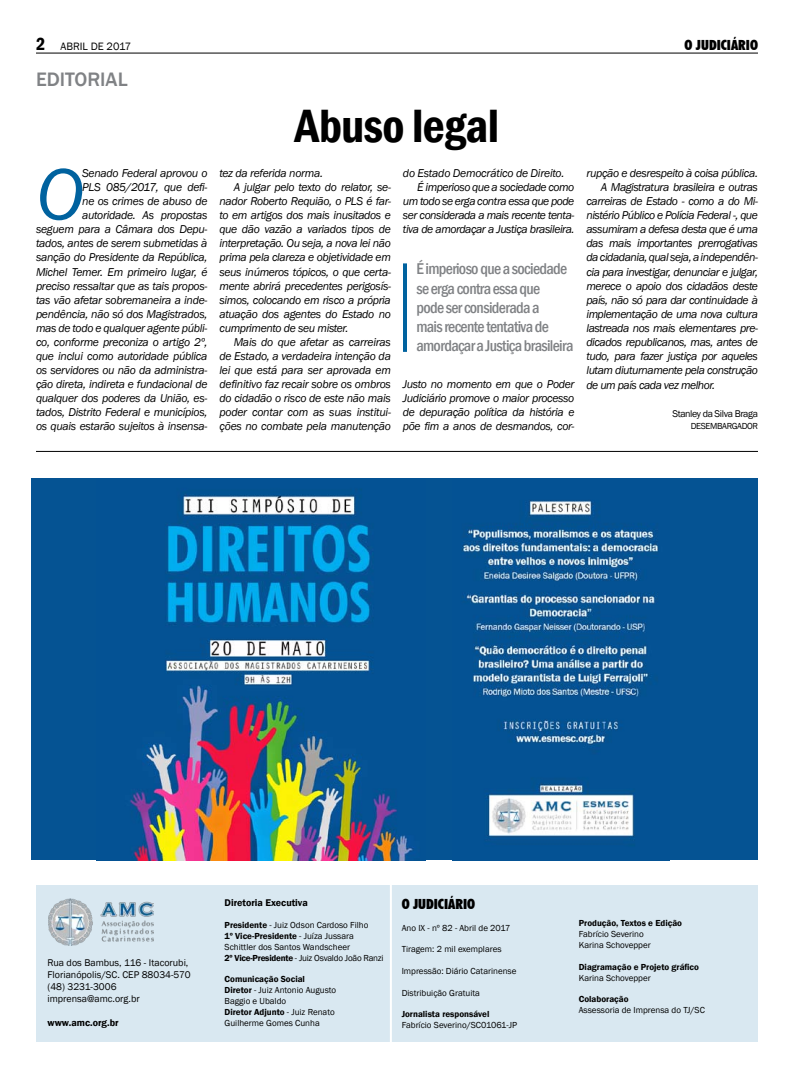
<style>
.page{position:relative;width:794px;height:1078px;background:#fff}
.page>*{position:absolute;margin:0;border:0;box-sizing:border-box;transform-origin:0 0}
.t1{font:italic 74.9px "Franklin Gothic";color:#00629f}
.t2{font:600 condensed 48px "Franklin Gothic";letter-spacing:-.015em;color:#000}
.t3{font:500 20px "Franklin Gothic";color:#808285}
.t4{font:500 condensed 16px/19.2px "Franklin Gothic";letter-spacing:-.04em;color:#808285}
.t5{font:900 condensed 14px "Futura BT";color:#000}
.t6{font:italic 11.7px/14px "Franklin Gothic";letter-spacing:-.03em;color:#000;text-align:right}
.t7{font:11px "Franklin Gothic";color:#000}
.t8{font:10px/12px "Franklin Gothic";color:#000}
.t9{font:600 10px "Franklin Gothic";color:#000}
.t10{font:10px "Franklin Gothic";letter-spacing:-.04em;color:#000}
.t11{font:9px/10.8px "Franklin Gothic";color:#000}
.t12{font:600 9px "Franklin Gothic";color:#000}
.t13{font:9px "Franklin Gothic";letter-spacing:-.04em;color:#000}
.s1{font-weight:600;font-stretch:condensed;font-size:18px}
.s2{font-weight:600}
</style>
<div class="page">
<div style="left:31px;top:478px;width:406px;height:381px;background:#055393"></div>
<div style="left:410px;top:478px;width:348px;height:381px;background:#055393"></div>
<div style="left:36px;top:885px;width:722px;height:156px;background:#d9e8f1"></div>
<hr style="left:36px;top:53px;width:722px;height:1px;background:#000">
<img style="left:48px;top:898px;width:106px;height:46px">
<hr style="left:390px;top:881px;width:2px;height:166px;background:#fff">
<hr style="left:36px;top:451px;width:722px;height:1px;background:#000">
<hr style="left:403px;top:263px;width:4px;height:89px;background:#00629f">
<img style="left:130px;top:489px;width:285px;height:370px">
<img style="left:462px;top:500px;width:197px;height:337px">
<p class="t7" style="left:36px;top:40px;width:97px"><span class="s1">2</span> ABRIL DE 2017</p>
<p class="t5" style="left:684px;top:37px;width:75px">O JUDICIÁRIO</p>
<h3 class="t3" style="left:36px;top:67px;width:34px">EDITORI</h3>
<h3 class="t3" style="left:106px;top:67px;width:24px">AL</h3>
<h2 class="t2" style="left:295px;top:94px;width:206px">Abuso legal</h2>
<h1 class="t1" style="left:36px;top:147px;width:50px">O</h1>
<p class="t6" style="left:36px;top:166px;width:173px">Senado Federal aprovou o<br>PLS 085/2017, que defi-<br>ne os crimes de abuso de autoridade. As propostas<br>seguem para a Câmara dos Depu&shy;tados, antes de serem submetidas à sanção do Presidente da República, Michel Temer. Em primeiro lugar, é preciso ressaltar que as tais propos&shy;tas vão afetar sobremaneira a inde&shy;pendência, não só dos Magistrados, mas de todo e qualquer agente públi&shy;co, conforme preconiza o artigo 2º, que inclui como autoridade pública os servidores ou não da administra&shy;ção direta, indireta e fundacional de qualquer dos poderes da União, es&shy;tados, Distrito Federal e municípios, os quais estarão sujeitos à insensa-</p>
<p class="t6" style="left:219px;top:166px;width:105px">tez da referida norma.</p>
<p class="t6" style="left:234px;top:180px;width:159px">A julgar pelo texto do relator, se-</p>
<p class="t6" style="left:219px;top:194px;width:173px">nador Roberto Requião, o PLS é far-</p>
<p class="t6" style="left:219px;top:208px;width:173px">to em artigos dos mais inusitados e</p>
<p class="t6" style="left:219px;top:223px;width:173px">que dão vazão a variados tipos de</p>
<p class="t6" style="left:219px;top:237px;width:173px">interpretação. Ou seja, a nova lei não</p>
<p class="t6" style="left:219px;top:251px;width:173px">prima pela clareza e objetividade em</p>
<p class="t6" style="left:219px;top:265px;width:173px">seus inúmeros tópicos, o que certa-</p>
<p class="t6" style="left:219px;top:279px;width:173px">mente abrirá precedentes perigosís-</p>
<p class="t6" style="left:219px;top:293px;width:173px">simos, colocando em risco a própria</p>
<p class="t6" style="left:219px;top:307px;width:173px">atuação dos agentes do Estado no</p>
<p class="t6" style="left:219px;top:321px;width:130px">cumprimento de seu mister.</p>
<p class="t6" style="left:234px;top:335px;width:159px">Mais do que afetar as carreiras</p>
<p class="t6" style="left:219px;top:349px;width:173px">de Estado, a verdadeira intenção da</p>
<p class="t6" style="left:219px;top:363px;width:173px">lei que está para ser aprovada em</p>
<p class="t6" style="left:219px;top:377px;width:173px">definitivo faz recair sobre os ombros</p>
<p class="t6" style="left:219px;top:391px;width:173px">do cidadão o risco de este não mais</p>
<p class="t6" style="left:219px;top:405px;width:173px">poder contar com as suas institui-</p>
<p class="t6" style="left:219px;top:419px;width:173px">ções no combate pela manutenção</p>
<p class="t6" style="left:403px;top:166px;width:163px">do Estado Democrático de Direito.</p>
<p class="t6" style="left:417px;top:180px;width:159px">É imperioso que a sociedade como</p>
<p class="t6" style="left:403px;top:194px;width:173px">um todo se erga contra essa que pode</p>
<p class="t6" style="left:403px;top:208px;width:173px">ser considerada a mais recente tenta-</p>
<p class="t6" style="left:403px;top:223px;width:173px">tiva de amordaçar a Justiça brasileira.</p>
<h3 class="t4" style="left:416px;top:259px;width:159px">É imperioso que a sociedade se erga contra essa que<br>pode ser considerada a<br>mais recente tentativa de amordaçar a Justiça brasileira</h3>
<p class="t6" style="left:403px;top:377px;width:173px;text-align:justify">Justo no momento em que o Poder Judiciário promove o maior processo de depuração política da história e põe fim a anos de desmandos, cor-</p>
<p class="t6" style="left:586px;top:166px;width:173px">rupção e desrespeito à coisa pública.<br>A Magistratura brasileira e outras carreiras de Estado - como a do Mi&shy;nistério Público e Polícia Federal -, que assumiram a defesa desta que é uma das mais importantes prerrogativas da cidadania, qual seja, a independên&shy;cia para investigar, denunciar e julgar, merece o apoio dos cidadãos deste país, não só para dar continuidade à implementação de uma nova cultura lastreada nos mais elementares pre&shy;dicados republicanos, mas, antes de tudo, para fazer justiça por aqueles lutam diuturnamente pela construção</p>
<p class="t6" style="left:586px;top:378px;width:130px">de um país cada vez melhor.</p>
<p class="t10" style="left:672px;top:407px;width:87px">Stanley da Silva Braga</p>
<p class="t13" style="left:691px;top:420px;width:69px">DESEMBARGADOR</p>
<p class="t8" style="left:47px;top:956px;width:145px">Rua dos Bambus, 116 - Itacorubi,<br>Florianópolis/SC. CEP 88034-570 (48) 3231-3006 imprensa@amc.org.br</p>
<p class="t9" style="left:47px;top:1015px;width:73px">www.amc.org.br</p>
<p class="t9" style="left:225px;top:895px;width:85px">Diretoria Executiva</p>
<p class="t11" style="left:225px;top:919px;width:160px"><span class="s2">Presidente</span> - Juiz Odson Cardoso Filho<br><span class="s2">1º Vice-Presidente</span> - Juíza Jussara Schittler dos Santos Wandscheer<br><span class="s2">2º Vice-Presidente</span> - Juiz Osvaldo João Ranzi</p>
<p class="t11" style="left:225px;top:973px;width:113px"><span class="s2">Comunicação Social<br>Diretor</span> - Juiz Antonio Augusto<br>Baggio e Ubaldo<br><span class="s2">Diretor Adjunto</span> - Juiz Renato<br>Guilherme Gomes Cunha</p>
<p class="t5" style="left:402px;top:895px;width:75px">O JUDICIÁRIO</p>
<p class="t11" style="left:402px;top:922px;width:110px">Ano IX - nº 82 - Abril de 2017</p>
<p class="t11" style="left:402px;top:944px;width:101px">Tiragem: 2 mil exemplares</p>
<p class="t11" style="left:402px;top:965px;width:116px">Impressão: Diário Catarinense</p>
<p class="t11" style="left:402px;top:987px;width:80px">Distribuição Gratuita</p>
<p class="t12" style="left:402px;top:1008px;width:89px">Jornalista responsável</p>
<p class="t11" style="left:402px;top:1019px;width:117px">Fabrício Severino/SC01061-JP</p>
<p class="t12" style="left:579px;top:917px;width:105px">Produção, Textos e Edição</p>
<p class="t11" style="left:579px;top:928px;width:73px">Fabrício Severino<br>Karina Schovepper</p>
<p class="t12" style="left:579px;top:960px;width:122px">Diagramação e Projeto gráfico</p>
<p class="t11" style="left:579px;top:972px;width:73px">Karina Schovepper</p>
<p class="t12" style="left:579px;top:993px;width:51px">Colaboração</p>
<p class="t11" style="left:579px;top:1004px;width:128px">Assessoria de Imprensa do TJ/SC</p>
</div>
